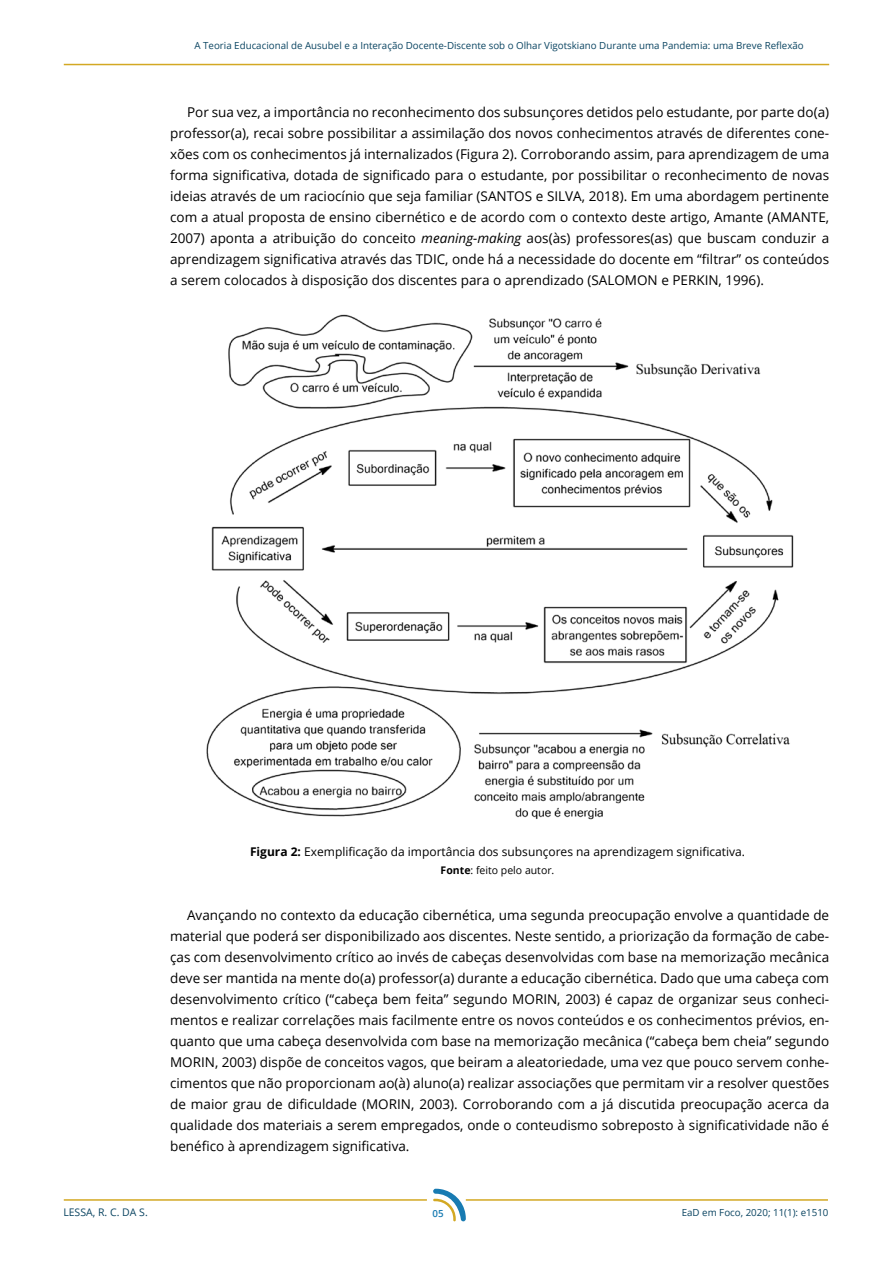
<style>
.page{position:relative;width:893px;height:1263px;background:#fff}
.page>*{position:absolute;margin:0;border:0;box-sizing:border-box;transform-origin:0 0}
.texto_corrido{font:13.5px/21px "Open Sans";color:#000;text-align:justify}
.Legenda{font:12px "Open Sans";color:#000}
.Fonte{font:10.5px "Open Sans";color:#000}
.t1{font:10.5px "Open Sans";color:#0b4562}
.t2{font:9.75px "Open Sans";color:#0b4562}
.t3{font:600 9.75px "Open Sans";color:#187bb2}
.s1{font-style:italic}
.s2{font-weight:700}
</style>
<div class="page">
<hr style="left:64px;top:64px;width:765px;height:1px;background:#d3a823">
<hr style="left:466px;top:1199px;width:362px;height:2px;background:#d3a823">
<svg style="left:433px;top:1189px;width:33px;height:32px"></svg>
<hr style="left:64px;top:1199px;width:363px;height:2px;background:#d3a823">
<img style="left:206px;top:314px;width:588px;height:506px">
<p class="t2" style="left:194px;top:39px;width:611px">A Teoria Educacional de Ausubel e a Interação Docente-Discente sob o Olhar Vigotskiano Durante uma Pandemia: uma Breve Reflexão</p>
<p class="texto_corrido" style="left:170px;top:101px;width:661px;text-indent:17px">Por sua vez, a importância no reconhecimento dos subsunçores detidos pelo estudante, por parte do(a) professor(a), recai sobre possibilitar a assimilação dos novos conhecimentos através de diferentes cone&shy;xões com os conhecimentos já internalizados (Figura 2). Corroborando assim, para aprendizagem de uma forma significativa, dotada de significado para o estudante, por possibilitar o reconhecimento de novas ideias através de um raciocínio que seja familiar (SANTOS e SILVA, 2018). Em uma abordagem pertinente com a atual proposta de ensino cibernético e de acordo com o contexto deste artigo, Amante (AMANTE, 2007) aponta a atribuição do conceito <span class="s1">meaning-making</span> aos(às) professores(as) que buscam conduzir a aprendizagem significativa através das TDIC, onde há a necessidade do docente em “filtrar” os conteúdos a serem colocados à disposição dos discentes para o aprendizado (SALOMON e PERKIN, 1996).</p>
<p class="Legenda" style="left:250px;top:843px;width:496px"><span class="s2">Figura 2:</span> Exemplificação da importância dos subsunçores na aprendizagem significativa.</p>
<p class="Fonte" style="left:441px;top:863px;width:115px"><span class="s2">Fonte</span>: feito pelo autor.</p>
<p class="texto_corrido" style="left:170px;top:904px;width:661px;text-indent:17px">Avançando no contexto da educação cibernética, uma segunda preocupação envolve a quantidade de material que poderá ser disponibilizado aos discentes. Neste sentido, a priorização da formação de cabe&shy;ças com desenvolvimento crítico ao invés de cabeças desenvolvidas com base na memorização mecânica deve ser mantida na mente do(a) professor(a) durante a educação cibernética. Dado que uma cabeça com desenvolvimento crítico (“cabeça bem feita” segundo MORIN, 2003) é capaz de organizar seus conheci&shy;mentos e realizar correlações mais facilmente entre os novos conteúdos e os conhecimentos prévios, en&shy;quanto que uma cabeça desenvolvida com base na memorização mecânica (“cabeça bem cheia” segundo MORIN, 2003) dispõe de conceitos vagos, que beiram a aleatoriedade, uma vez que pouco servem conhe&shy;cimentos que não proporcionam ao(à) aluno(a) realizar associações que permitam vir a resolver questões de maior grau de dificuldade (MORIN, 2003). Corroborando com a já discutida preocupação acerca da qualidade dos materiais a serem empregados, onde o conteudismo sobreposto à significatividade não é benéfico à aprendizagem significativa.</p>
<p class="t1" style="left:63px;top:1205px;width:86px">LESSA, R. C. DA S.</p>
<p class="t2" style="left:682px;top:1206px;width:148px">EaD em Foco, 2020; 11(1): e1510</p>
<p class="t3" style="left:432px;top:1207px;width:13px">05</p>
</div>
